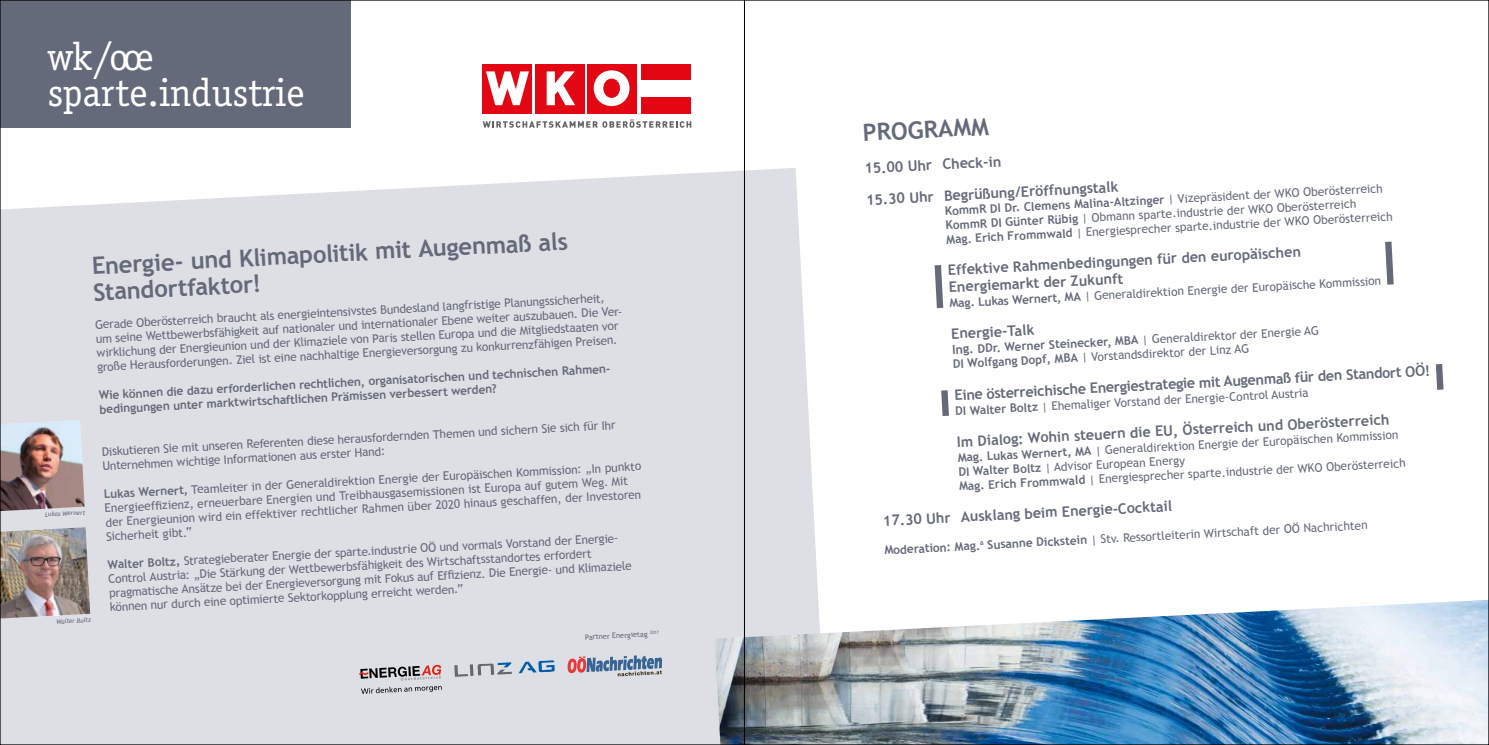
<style>
.page{position:relative;width:1489px;height:745px;background:#fff}
.page>*{position:absolute;margin:0;border:0;box-sizing:border-box;transform-origin:0 0}
.t1{font:40.5px/36px "Officina Serif";color:#fff}
.t2{font:700 23.75px/26.2px "Trebuchet MS";color:#656a7a}
.t3{font:700 14.38px/31.5px "Trebuchet MS";color:#656a7a}
.t4{font:11.88px/14.1px "Trebuchet MS";color:#656a7a}
.t5{font:700 11.88px/14.1px "Trebuchet MS";color:#656a7a}
.t6{font:7.5px "Trebuchet MS";color:#656a7a}
.t7{font:italic 6.25px "Trebuchet MS";color:#656a7a}
.s1{font-weight:700}
.s2{font-weight:700;font-size:12.5px}
</style>
<div class="page">
<div style="left:2px;top:168px;width:816px;height:574px;background:#dddfe5"></div>
<div style="left:0;top:0;width:351px;height:128px;background:#656a7a"></div>
<svg style="left:482px;top:119px;width:209px;height:9px"></svg>
<div style="left:587px;top:64px;width:49px;height:49px;background:#e30613"></div>
<div style="left:534px;top:64px;width:50px;height:49px;background:#e30613"></div>
<svg style="left:546px;top:71px;width:29px;height:34px"></svg>
<div style="left:482px;top:64px;width:50px;height:49px;background:#e30613"></div>
<svg style="left:486px;top:71px;width:43px;height:34px"></svg>
<svg style="left:593px;top:70px;width:36px;height:36px"></svg>
<div style="left:604px;top:79px;width:15px;height:18px;background:#e30613;border-radius:50%"></div>
<div style="left:603px;top:79px;width:17px;height:19px;border:1px solid #e30613;border-radius:50%"></div>
<div style="left:641px;top:64px;width:50px;height:16px;background:#e30613"></div>
<div style="left:641px;top:97px;width:50px;height:16px;background:#e30613"></div>
<svg style="left:934px;top:265px;width:9px;height:43px"></svg>
<svg style="left:1385px;top:241px;width:8px;height:43px"></svg>
<svg style="left:941px;top:390px;width:7px;height:26px"></svg>
<svg style="left:1435px;top:364px;width:8px;height:25px"></svg>
<svg style="left:567px;top:655px;width:95px;height:21px;background:#a1a0b2"></svg>
<svg style="left:359px;top:664px;width:83px;height:29px;background:#b4adb1"></svg>
<svg style="left:454px;top:662px;width:58px;height:14px"></svg>
<svg style="left:518px;top:659px;width:37px;height:14px"></svg>
<img style="left:714px;top:599px;width:772px;height:143px">
<img style="left:2px;top:420px;width:83px;height:90px">
<img style="left:2px;top:527px;width:88px;height:91px">
<hr style="left:744px;top:0;width:1px;height:744px;background:#000">
<h1 class="t1" style="left:48px;top:39px;width:258px">wk/oœ sparte.industrie</h1>
<h2 class="t2" style="left:91px;top:252px;width:478px;rotate:-3deg">Energie- und Klimapolitik mit Augenmaß als<br>Standortfaktor!</h2>
<p class="t4" style="left:95px;top:317px;width:530px;rotate:-3deg">Gerade Oberösterreich braucht als energieintensivstes Bundesland langfristige Planungssicherheit, um seine Wettbewerbsfähigkeit auf nationaler und internationaler Ebene weiter auszubauen. Die Ver&shy;wirklichung der Energieunion und der Klimaziele von Paris stellen Europa und die Mitgliedstaaten vor große Herausforderungen. Ziel ist eine nachhaltige Energieversorgung zu konkurrenzfähigen Preisen.</p>
<p class="t5" style="left:98px;top:388px;width:515px;rotate:-3deg">Wie können die dazu erforderlichen rechtlichen, organisatorischen und technischen Rahmen&shy;bedingungen unter marktwirtschaftlichen Prämissen verbessert werden?</p>
<p class="t4" style="left:101px;top:444px;width:516px;rotate:-3deg">Diskutieren Sie mit unseren Referenten diese herausfordernden Themen und sichern Sie sich für Ihr<br>Unternehmen wichtige Informationen aus erster Hand:</p>
<p class="t4" style="left:104px;top:487px;width:539px;rotate:-3deg"><span class="s1">Lukas Wernert,</span> Teamleiter in der Generaldirektion Energie der Europäischen Kommission: „In punkto Energieeffi zienz, erneuerbare Energien und Treibhausgasemissionen ist Europa auf gutem Weg. Mit der Energieunion wird ein effektiver rechtlicher Rahmen über 2020 hinaus geschaffen, der Investoren Sicherheit gibt.“</p>
<p class="t7" style="left:45px;top:510px;width:42px;rotate:-3deg">Lukas Wernert</p>
<p class="t4" style="left:107px;top:557px;width:524px;rotate:-3deg"><span class="s1">Walter Boltz,</span> Strategieberater Energie der sparte.industrie OÖ und vormals Vorstand der Energie-Control Austria: „Die Stärkung der Wettbewerbsfähigkeit des Wirtschaftsstandortes erfordert pragmatische Ansätze bei der Energieversorgung mit Fokus auf Effi zienz. Die Energie- und Klimaziele können nur durch eine optimierte Sektorkopplung erreicht werden.“</p>
<p class="t7" style="left:56px;top:617px;width:36px;rotate:-3deg">Walter Boltz</p>
<p class="t6" style="left:585px;top:632px;width:76px;rotate:-3deg">Partner Energietag <sup>2017</sup></p>
<h2 class="t2" style="left:862px;top:120px;width:128px;rotate:-3deg">PROGRAMM</h2>
<p class="t3" style="left:863px;top:152px;width:254px;rotate:-3deg">15.00 Uhr Check-in<br>15.30 Uhr Begrüßung/Eröffnungstalk</p>
<p class="t4" style="left:944px;top:204px;width:448px;rotate:-3deg"><span class="s1">KommR DI Dr. Clemens Malina-Altzinger</span> | Vizepräsident der WKO Oberösterreich<br><span class="s1">KommR DI Günter Rübig</span> | Obmann sparte.industrie der WKO Oberösterreich<br><span class="s1">Mag. Erich Frommwald</span> | Energiesprecher sparte.industrie der WKO Oberösterreich</p>
<p class="t3" style="left:947px;top:261px;width:355px;line-height:17.2px;rotate:-3deg">Effektive Rahmenbedingungen für den europäischen<br>Energiemarkt der Zukunft</p>
<p class="t4" style="left:949px;top:296px;width:433px;rotate:-3deg"><span class="s1">Mag. Lukas Wernert, MA</span> | Generaldirektion Energie der Europäische Kommission</p>
<p class="t3" style="left:950px;top:318px;width:85px;rotate:-3deg">Energie-Talk</p>
<p class="t4" style="left:951px;top:342px;width:369px;rotate:-3deg"><span class="s2">Ing.</span> <span class="s1">DDr. Werner Steinecker, MBA</span> | Generaldirektor der Energie AG<br><span class="s1">DI Wolfgang Dopf, MBA</span> | Vorstandsdirektor der Linz AG</p>
<p class="t3" style="left:953px;top:379px;width:478px;rotate:-3deg">Eine österreichische Energiestrategie mit Augenmaß für den Standort OÖ!</p>
<p class="t4" style="left:954px;top:404px;width:355px;rotate:-3deg"><span class="s1">DI Walter Boltz</span> | Ehemaliger Vorstand der Energie-Control Austria</p>
<p class="t3" style="left:956px;top:425px;width:434px;rotate:-3deg">Im Dialog: Wohin steuern die EU, Österreich und Oberösterreich</p>
<p class="t4" style="left:957px;top:450px;width:448px;rotate:-3deg"><span class="s1">Mag. Lukas Wernert, MA</span> | Generaldirektion Energie der Europäischen Kommission<br><span class="s1">DI Walter Boltz</span> | Advisor European Energy<br><span class="s1">Mag. Erich Frommwald</span> | Energiesprecher sparte.industrie der WKO Oberösterreich</p>
<p class="t3" style="left:882px;top:504px;width:291px;rotate:-3deg">17.30 Uhr Ausklang beim Energie-Cocktail</p>
<p class="t4" style="left:884px;top:543px;width:485px;rotate:-3deg"><span class="s1">Moderation: Mag.</span><sup>a</sup> <span class="s1">Susanne Dickstein</span> | Stv. Ressortleiterin Wirtschaft der OÖ Nachrichten</p>
</div>
